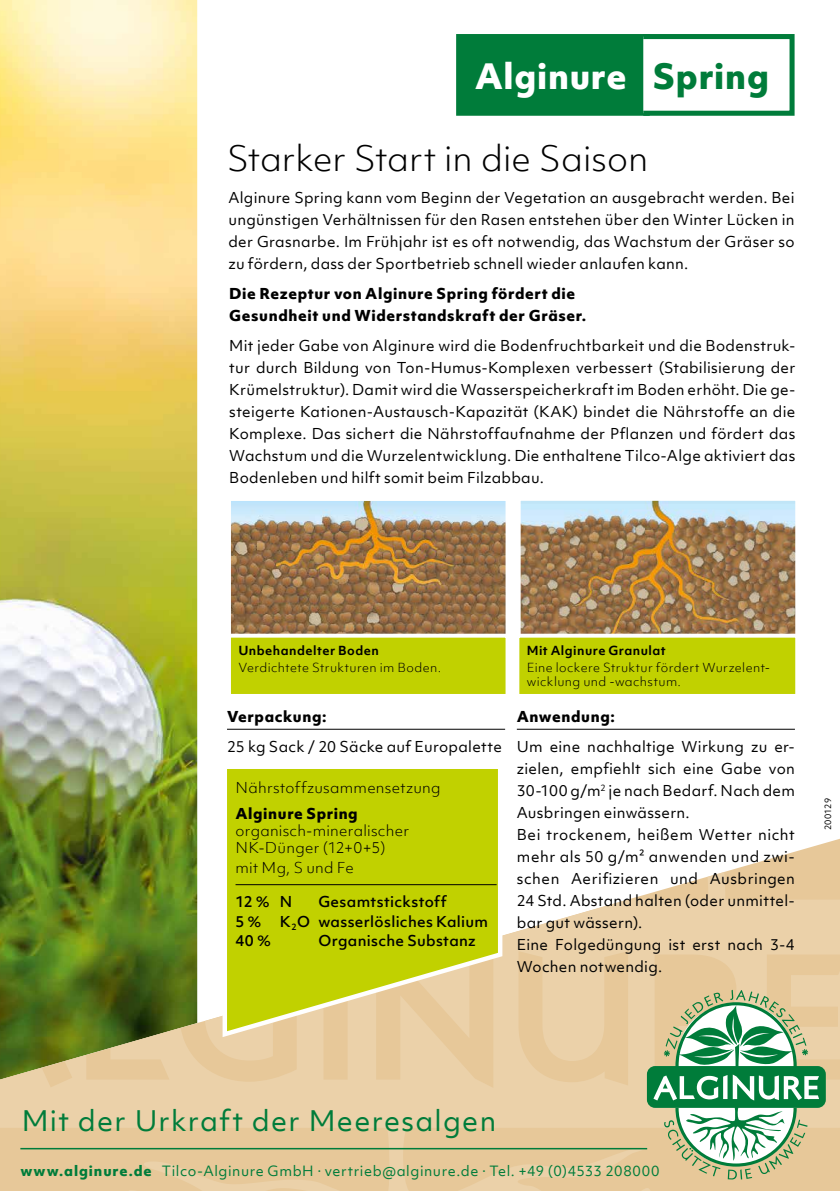
<style>
.page{position:relative;width:840px;height:1191px;background:#fff}
.page>*{position:absolute;margin:0;border:0;box-sizing:border-box;transform-origin:0 0}
.t1{font:300 33.6px "Objektiv Mk 1";color:#000}
.t2{font:800 33.4px "Objektiv Mk 1";letter-spacing:.02em;color:#fff}
.t3{font:27.2px "Objektiv Mk 1";letter-spacing:.045em;color:#007c3a}
.t4{font:14.4px/22px "Objektiv Mk 1";letter-spacing:.02em;color:#000;text-align:justify}
.t5{font:800 14.4px/22px "Objektiv Mk 1";letter-spacing:.04em;color:#000}
.t6{font:300 14.4px/17.2px "Objektiv Mk 1";letter-spacing:.015em;color:#000}
.t7{font:500 14.4px "Objektiv Mk 1";letter-spacing:.02em;color:#000}
.t8{font:13.6px "Objektiv Mk 1";letter-spacing:.04em;color:#007c3a}
.t9{font:300 12px/13.8px "Objektiv Mk 1";letter-spacing:.035em;color:#000}
.t10{font:700 12px "Objektiv Mk 1";letter-spacing:.04em;color:#000}
.t11{font:8.4px "Objektiv Mk 1";letter-spacing:.025em;color:#000}
.s1{color:#007c3a}
.s2{font-weight:800}
</style>
<div class="page">
<img style="left:0;top:0;width:197px;height:838px">
<svg style="left:0;top:838px;width:839px;height:34px"></svg>
<svg style="left:0;top:872px;width:839px;height:319px;background:#cdbe8c"></svg>
<div style="left:456px;top:34px;width:184px;height:82px;background:#007c3a"></div>
<div style="left:640px;top:34px;width:154px;height:82px;background:#fff;border:5px solid #007c3a"></div>
<svg style="left:220px;top:769px;width:285px;height:271px;background:#cbd32a"></svg>
<hr style="left:235px;top:884px;width:261px;height:1px;background:#000">
<hr style="left:227px;top:729px;width:278px;height:1px;background:#000">
<svg style="left:646px;top:989px;width:179px;height:190px"></svg>
<hr style="left:20px;top:1147px;width:626px;height:2px;background:#007c3a">
<img style="left:520px;top:500px;width:276px;height:132px">
<img style="left:231px;top:501px;width:275px;height:131px">
<svg style="left:231px;top:632px;width:565px;height:62px;background:#c5d218"></svg>
<hr style="left:516px;top:729px;width:278px;height:1px;background:#000">
<h2 class="t2" style="left:474px;top:52px;width:295px">Alginure <span class="s1">Spring</span></h2>
<h1 class="t1" style="left:227px;top:135px;width:423px">Starker Start in die Saison</h1>
<p class="t4" style="left:228px;top:186px;width:567px">Alginure Spring kann vom Beginn der Vegetation an ausgebracht werden. Bei ungünstigen Verhältnissen für den Rasen entstehen über den Winter Lücken in der Grasnarbe. Im Frühjahr ist es oft notwendig, das Wachstum der Gräser so zu fördern, dass der Sportbetrieb schnell wieder anlaufen kann.</p>
<p class="t5" style="left:229px;top:282px;width:358px">Die Rezeptur von Alginure Spring fördert die<br>Gesundheit und Widerstandskraft der Gräser.</p>
<p class="t4" style="left:229px;top:334px;width:567px">Mit jeder Gabe von Alginure wird die Bodenfruchtbarkeit und die Bodenstruk&shy;tur durch Bildung von Ton-Humus-Komplexen verbessert (Stabilisierung der Krümelstruktur). Damit wird die Wasserspeicherkraft im Boden erhöht. Die ge&shy;steigerte Kationen-Austausch-Kapazität (KAK) bindet die Nährstoffe an die Komplexe. Das sichert die Nährstoffaufnahme der Pflanzen und fördert das Wachstum und die Wurzelentwicklung. Die enthaltene Tilco-Alge aktiviert das Bodenleben und hilft somit beim Filzabbau.</p>
<p class="t10" style="left:238px;top:642px;width:142px">Unbehandelter Boden</p>
<p class="t9" style="left:238px;top:661px;width:204px">Verdichtete Strukturen im Boden.</p>
<p class="t5" style="left:227px;top:705px;width:101px">Verpackung:</p>
<p class="t4" style="left:227px;top:735px;width:276px">25 kg Sack / 20 Säcke auf Europalette</p>
<p class="t6" style="left:235px;top:779px;width:206px">Nährstoffzusammensetzung</p>
<p class="t5" style="left:235px;top:802px;width:124px">Alginure Spring</p>
<p class="t6" style="left:235px;top:822px;width:175px">organisch-mineralischer<br>NK-Dünger (12+0+5)</p>
<p class="t6" style="left:235px;top:859px;width:120px">mit Mg, S und Fe</p>
<p class="t7" style="left:235px;top:891px;width:58px">12 % N</p>
<p class="t7" style="left:318px;top:891px;width:130px">Gesamtstickstoff</p>
<p class="t7" style="left:235px;top:911px;width:28px">5 %</p>
<p class="t7" style="left:279px;top:911px;width:210px">K<sub>2</sub>O wasserlösliches Kalium</p>
<p class="t7" style="left:235px;top:931px;width:37px">40 %</p>
<p class="t7" style="left:318px;top:931px;width:159px">Organische Substanz</p>
<p class="t10" style="left:526px;top:642px;width:140px">Mit Alginure Granulat</p>
<p class="t9" style="left:526px;top:661px;width:245px">Eine lockere Struktur fördert Wurzelent&shy;wicklung und -wachstum.</p>
<p class="t5" style="left:516px;top:705px;width:99px">Anwendung:</p>
<p class="t4" style="left:516px;top:735px;width:279px;text-align:left">Um eine nachhaltige Wirkung zu er&shy;zielen, empfiehlt sich eine Gabe von<br>30-100 g/m<sup>2</sup> je nach Bedarf. Nach dem<br>Ausbringen einwässern.<br>Bei trockenem, heißem Wetter nicht mehr als 50 g/m² anwenden und zwi&shy;schen Aerifizieren und Ausbringen<br>24 Std. Abstand halten (oder unmittel&shy;bar gut wässern).<br>Eine Folgedüngung ist erst nach 3-4<br>Wochen notwendig.</p>
<p class="t11" style="left:821px;top:830px;width:34px;rotate:-90deg">200129</p>
<h3 class="t3" style="left:22px;top:1102px;width:475px">Mit der Urkraft der Meeresalgen</h3>
<p class="t8" style="left:20px;top:1161px;width:640px"><span class="s2">www.alginure.de</span> Tilco-Alginure GmbH · vertrieb@alginure.de · Tel. +49 (0)4533 208000</p>
</div>
